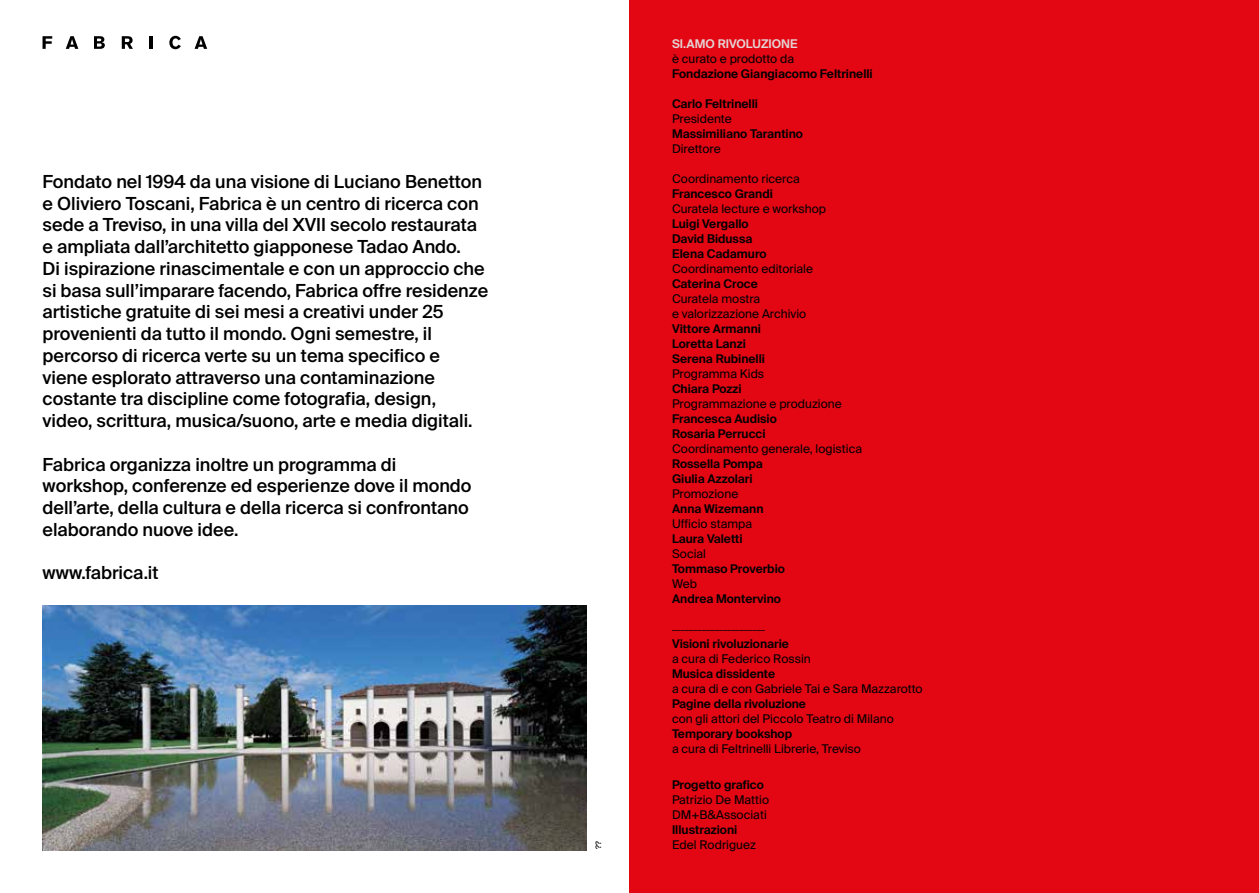
<style>
.page{position:relative;width:1259px;height:893px;background:#fff}
.page>*{position:absolute;margin:0;border:0;box-sizing:border-box;transform-origin:0 0}
.t1{font:500 18px/21.8px "Suisse Intl";color:#000}
.t2{font:12px/15px "Suisse Intl";color:#000}
.t3{font:600 12px/15px "Suisse Intl";color:#000}
.t4{font:300 12px "Suisse Intl";color:#000;scale:.88 1}
.t5{font:600 12px "Suisse Intl";color:#e4d4d3}
.t6{font:500 7.5px "Suisse Intl";color:#000}
</style>
<div class="page">
<div style="left:629px;top:0;width:630px;height:893px;background:#e30613"></div>
<img style="left:43px;top:606px;width:544px;height:244px">
<svg style="left:43px;top:36px;width:9px;height:13px"></svg>
<svg style="left:66px;top:36px;width:12px;height:13px"></svg>
<svg style="left:94px;top:36px;width:11px;height:13px"></svg>
<svg style="left:122px;top:36px;width:11px;height:13px"></svg>
<hr style="left:149px;top:36px;width:4px;height:13px;background:#000">
<svg style="left:169px;top:36px;width:12px;height:13px"></svg>
<svg style="left:195px;top:36px;width:12px;height:13px"></svg>
<p class="t1" style="left:43px;top:171px;width:447px">Fondato nel 1994 da una visione di Luciano Benetton e Oliviero Toscani, Fabrica è un centro di ricerca con sede a Treviso, in una villa del XVII secolo restaurata e ampliata dall’architetto giapponese Tadao Ando.<br>Di ispirazione rinascimentale e con un approccio che si basa sull’imparare facendo, Fabrica offre residenze artistiche gratuite di sei mesi a creativi under 25 provenienti da tutto il mondo. Ogni semestre, il percorso di ricerca verte su un tema specifico e viene esplorato attraverso una contaminazione costante tra discipline come fotografia, design, video, scrittura, musica/suono, arte e media digitali.</p>
<p class="t1" style="left:43px;top:453px;width:430px">Fabrica organizza inoltre un programma di workshop, conferenze ed esperienze dove il mondo dell’arte, della cultura e della ricerca si confrontano elaborando nuove idee.</p>
<p class="t1" style="left:43px;top:562px;width:118px">www.fabrica.it</p>
<p class="t6" style="left:594px;top:849px;width:9px;rotate:-90deg">??</p>
<p class="t5" style="left:672px;top:37px;width:127px">SI.AMO RIVOLUZIONE</p>
<p class="t2" style="left:672px;top:51px;width:124px">è curato e prodotto da</p>
<p class="t3" style="left:672px;top:66px;width:202px">Fondazione Giangiacomo Feltrinelli</p>
<p class="t3" style="left:672px;top:96px;width:88px">Carlo Feltrinelli</p>
<p class="t2" style="left:672px;top:111px;width:61px">Presidente</p>
<p class="t3" style="left:672px;top:126px;width:132px">Massimiliano Tarantino</p>
<p class="t2" style="left:672px;top:141px;width:50px">Direttore</p>
<p class="t2" style="left:672px;top:171px;width:129px">Coordinamento ricerca</p>
<p class="t3" style="left:672px;top:186px;width:102px">Francesco Grandi</p>
<p class="t2" style="left:672px;top:201px;width:155px">Curatela lecture e workshop</p>
<p class="t3" style="left:672px;top:216px;width:96px">Luigi Vergallo<br>David Bidussa<br>Elena Cadamuro</p>
<p class="t2" style="left:672px;top:261px;width:142px">Coordinamento editoriale</p>
<p class="t3" style="left:672px;top:276px;width:87px">Caterina Croce</p>
<p class="t2" style="left:672px;top:291px;width:136px">Curatela mostra<br>e valorizzazione Archivio</p>
<p class="t3" style="left:672px;top:321px;width:94px">Vittore Armanni<br>Loretta Lanzi<br>Serena Rubinelli</p>
<p class="t2" style="left:672px;top:366px;width:94px">Programma Kids</p>
<p class="t3" style="left:672px;top:381px;width:71px">Chiara Pozzi</p>
<p class="t2" style="left:672px;top:396px;width:171px">Programmazione e produzione</p>
<p class="t3" style="left:672px;top:411px;width:106px">Francesca Audisio<br>Rosaria Perrucci</p>
<p class="t2" style="left:672px;top:441px;width:192px">Coordinamento generale, logistica</p>
<p class="t3" style="left:672px;top:456px;width:92px">Rossella Pompa<br>Giulia Azzolari</p>
<p class="t2" style="left:672px;top:486px;width:68px">Promozione</p>
<p class="t3" style="left:672px;top:501px;width:93px">Anna Wizemann</p>
<p class="t2" style="left:672px;top:516px;width:82px">Ufficio stampa</p>
<p class="t3" style="left:672px;top:531px;width:72px">Laura Valetti</p>
<p class="t2" style="left:672px;top:546px;width:36px">Social</p>
<p class="t3" style="left:672px;top:561px;width:114px">Tommaso Proverbio</p>
<p class="t2" style="left:672px;top:576px;width:26px">Web</p>
<p class="t3" style="left:672px;top:591px;width:110px">Andrea Montervino</p>
<p class="t4" style="left:672px;top:619px;width:107px">______________________</p>
<p class="t3" style="left:672px;top:636px;width:118px">Visioni rivoluzionarie</p>
<p class="t2" style="left:672px;top:651px;width:140px">a cura di Federico Rossin</p>
<p class="t3" style="left:672px;top:666px;width:105px">Musica dissidente</p>
<p class="t2" style="left:672px;top:681px;width:252px">a cura di e con Gabriele Tai e Sara Mazzarotto</p>
<p class="t3" style="left:672px;top:696px;width:135px">Pagine della rivoluzione</p>
<p class="t2" style="left:672px;top:711px;width:223px">con gli attori del Piccolo Teatro di Milano</p>
<p class="t3" style="left:672px;top:726px;width:122px">Temporary bookshop</p>
<p class="t2" style="left:672px;top:741px;width:190px">a cura di Feltrinelli Librerie, Treviso</p>
<p class="t3" style="left:672px;top:777px;width:93px">Progetto grafico</p>
<p class="t2" style="left:672px;top:792px;width:99px">Patrizio De Mattio<br>DM+B&amp;Associati</p>
<p class="t3" style="left:672px;top:822px;width:67px">Illustrazioni</p>
<p class="t2" style="left:672px;top:837px;width:85px">Edel Rodriguez</p>
</div>
